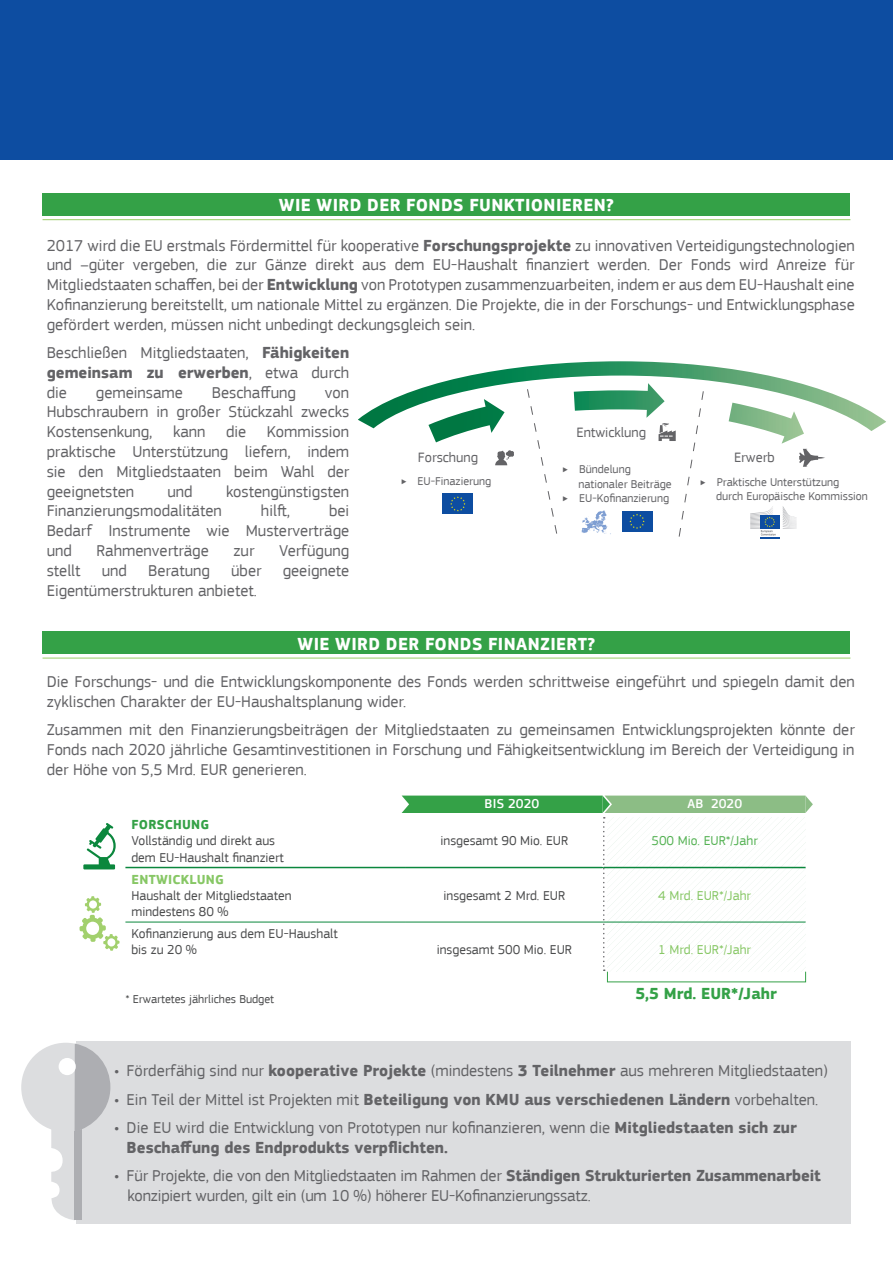
<style>
.page{position:relative;width:893px;height:1263px;background:#fff}
.page>*{position:absolute;margin:0;border:0;box-sizing:border-box;transform-origin:0 0}
.t1{font:700 18px "EC Square Sans Pro";letter-spacing:.02em;color:#fff}
.t2{font:16.5px/19.8px "EC Square Sans Pro";color:#636366;text-align:justify}
.t3{font:700 16.5px "EC Square Sans Pro";color:#34a147}
.t4{font:14.25px "EC Square Sans Pro";color:#636366}
.t5{font:13.5px/16.2px "EC Square Sans Pro";color:#4b4c4d}
.t6{font:13.5px "EC Square Sans Pro";color:#87c765}
.t7{font:13.5px "EC Square Sans Pro";color:#55b254}
.t8{font:500 13.5px "EC Square Sans Pro";color:#fff}
.t9{font:700 13.5px "EC Square Sans Pro";letter-spacing:.02em;color:#87c765}
.t10{font:700 13.5px "EC Square Sans Pro";letter-spacing:.02em;color:#34a147}
.t11{font:12px "EC Square Sans Pro";color:#4b4c4d}
.t12{font:11.85px/14.2px "EC Square Sans Pro";color:#636366}
.s1{font-weight:700}
.s2{font-family:"Myriad Pro"}
</style>
<div class="page">
<div style="left:0;top:0;width:893px;height:160px;background:#0d4da1"></div>
<div style="left:43px;top:193px;width:807px;height:23px;background:#34a147"></div>
<div style="left:43px;top:631px;width:807px;height:23px;background:#34a147"></div>
<hr style="left:43px;top:219px;width:807px;height:1px;background:#9c6">
<hr style="left:43px;top:658px;width:807px;height:1px;background:#9c6">
<hr style="left:125px;top:867px;width:280px;height:1px;background:#0b873d">
<hr style="left:125px;top:922px;width:280px;height:1px;background:#0b873d">
<svg style="left:83px;top:823px;width:33px;height:46px"></svg>
<svg style="left:79px;top:896px;width:41px;height:55px"></svg>
<svg style="left:402px;top:795px;width:411px;height:176px"></svg>
<div style="left:76px;top:1041px;width:774px;height:182px;background:#dcdddf"></div>
<div style="left:21px;top:1043px;width:89px;height:89px;background:#dcdddf;border-radius:50%"></div>
<svg style="left:51px;top:1043px;width:59px;height:177px"></svg>
<div style="left:59px;top:1058px;width:17px;height:17px;background:#fff;border-radius:50%"></div>
<svg style="left:358px;top:361px;width:528px;height:177px"></svg>
<p class="t1" style="left:279px;top:194px;width:337px">WIE WIRD DER FONDS FUNKTIONIEREN?</p>
<p class="t2" style="left:47px;top:235px;width:809px">2017 wird die EU erstmals Fördermittel für kooperative <span class="s1">Forschungsprojekte</span> zu innovativen Verteidigungstechnologien und –güter vergeben, die zur Gänze direkt aus dem EU-Haushalt finanziert werden. Der Fonds wird Anreize für Mitgliedstaaten schaffen, bei der <span class="s1">Entwicklung</span> von Prototypen zusammenzuarbeiten, indem er aus dem EU-Haushalt eine Kofinanzierung bereitstellt, um nationale Mittel zu ergänzen. Die Projekte, die in der Forschungs- und Entwicklungsphase gefördert werden, müssen nicht unbedingt deckungsgleich sein.</p>
<p class="t2" style="left:47px;top:343px;width:304px">Beschließen Mitgliedstaaten, <span class="s1">Fähigkeiten gemeinsam zu erwerben</span>, etwa durch die</p>
<p class="t2" style="left:96px;top:382px;width:89px">gemeinsame</p>
<p class="t2" style="left:212px;top:382px;width:86px">Beschaffung</p>
<p class="t2" style="left:47px;top:382px;width:304px;text-indent:278px">von Hubschraubern in großer Stückzahl zwecks Kostensenkung, kann die Kommission praktische Unterstützung liefern, indem sie den Mitgliedstaaten beim Wahl der geeignetsten</p>
<p class="t4" style="left:576px;top:424px;width:71px">Entwicklung</p>
<p class="t4" style="left:418px;top:449px;width:62px">Forschung</p>
<p class="t12" style="left:401px;top:474px;width:92px">‣ EU-Finazierung</p>
<p class="t4" style="left:734px;top:449px;width:42px">Erwerb</p>
<p class="t12" style="left:578px;top:462px;width:95px;text-indent:-16px">‣ Bündelung nationaler Beiträge</p>
<p class="t12" style="left:562px;top:491px;width:108px">‣ EU-Kofinanzierung</p>
<p class="t12" style="left:716px;top:475px;width:153px;text-indent:-16px">‣ Praktische Unterstützung durch Europäische Kommission</p>
<p class="t2" style="left:167px;top:481px;width:27px">und</p>
<p class="t2" style="left:226px;top:481px;width:125px">kostengünstigsten</p>
<p class="t2" style="left:47px;top:501px;width:176px">Finanzierungsmodalitäten</p>
<p class="t2" style="left:261px;top:501px;width:30px">hilft,</p>
<p class="t2" style="left:47px;top:501px;width:304px;text-indent:282px">bei Bedarf Instrumente wie Musterverträge und</p>
<p class="t2" style="left:97px;top:541px;width:114px">Rahmenverträge</p>
<p class="t2" style="left:233px;top:541px;width:23px">zur</p>
<p class="t2" style="left:279px;top:541px;width:72px">Verfügung</p>
<p class="t2" style="left:47px;top:561px;width:35px">stellt</p>
<p class="t2" style="left:102px;top:561px;width:27px">und</p>
<p class="t2" style="left:148px;top:561px;width:63px">Beratung</p>
<p class="t2" style="left:231px;top:561px;width:32px">über</p>
<p class="t2" style="left:283px;top:561px;width:68px">geeignete</p>
<p class="t2" style="left:47px;top:580px;width:212px">Eigentümerstrukturen anbietet.</p>
<p class="t1" style="left:298px;top:633px;width:299px">WIE WIRD DER FONDS FINANZIERT?</p>
<p class="t2" style="left:47px;top:672px;width:809px">Die Forschungs- und die Entwicklungskomponente des Fonds werden schrittweise eingeführt und spiegeln damit den zyklischen Charakter der EU-Haushaltsplanung wider.</p>
<p class="t2" style="left:47px;top:720px;width:809px">Zusammen mit den Finanzierungsbeiträgen der Mitgliedstaaten zu gemeinsamen Entwicklungsprojekten könnte der Fonds nach 2020 jährliche Gesamtinvestitionen in Forschung und Fähigkeitsentwicklung im Bereich der Verteidigung in der Höhe von 5,5 Mrd. EUR generieren.</p>
<p class="t8" style="left:485px;top:796px;width:56px">BIS 2020</p>
<p class="t8" style="left:687px;top:796px;width:56px">AB 2020</p>
<p class="t10" style="left:132px;top:816px;width:79px">FORSCHUNG</p>
<p class="t5" style="left:131px;top:833px;width:154px">Vollständig und direkt aus dem EU-Haushalt finanziert</p>
<p class="t5" style="left:441px;top:833px;width:129px">insgesamt 90 Mio. EUR</p>
<p class="t7" style="left:652px;top:833px;width:108px">500 Mio. EUR*/Jahr</p>
<p class="t9" style="left:132px;top:871px;width:94px">ENTWICKLUNG</p>
<p class="t5" style="left:131px;top:887px;width:162px">Haushalt der Mitgliedstaaten mindestens 80 %</p>
<p class="t5" style="left:444px;top:887px;width:123px">insgesamt 2 Mrd. EUR</p>
<p class="t6" style="left:658px;top:887px;width:94px">4 Mrd. EUR*/Jahr</p>
<p class="t5" style="left:131px;top:926px;width:208px">Kofinanzierung aus dem EU-Haushalt bis zu 20 %</p>
<p class="t5" style="left:437px;top:942px;width:137px">insgesamt 500 Mio. EUR</p>
<p class="t6" style="left:658px;top:942px;width:94px">1 Mrd. EUR*/Jahr</p>
<p class="t11" style="left:125px;top:992px;width:150px">* Erwartetes jährliches Budget</p>
<p class="t3" style="left:635px;top:983px;width:143px">5,5 Mrd. EUR*/Jahr</p>
<p class="t2" style="left:115px;top:1061px;width:715px"><span class="s2">•</span> Förderfähig sind nur <span class="s1">kooperative Projekte</span> (mindestens <span class="s1">3 Teilnehmer</span> aus mehreren Mitgliedstaaten)</p>
<p class="t2" style="left:115px;top:1089px;width:705px"><span class="s2">•</span> Ein Teil der Mittel ist Projekten mit <span class="s1">Beteiligung von KMU aus verschiedenen Ländern</span> vorbehalten.</p>
<p class="t2" style="left:127px;top:1118px;width:672px;text-indent:-12px"><span class="s2">•</span> Die EU wird die Entwicklung von Prototypen nur kofinanzieren, wenn die <span class="s1">Mitgliedstaaten sich zur<br>Beschaffung des Endprodukts verpflichten.</span></p>
<p class="t2" style="left:128px;top:1166px;width:695px;text-indent:-13px"><span class="s2">•</span> Für Projekte, die von den Mitgliedstaaten im Rahmen der <span class="s1">Ständigen Strukturierten Zusammenarbeit </span>konzipiert wurden, gilt ein (um 10 %) höherer EU-Kofinanzierungssatz.</p>
</div>
